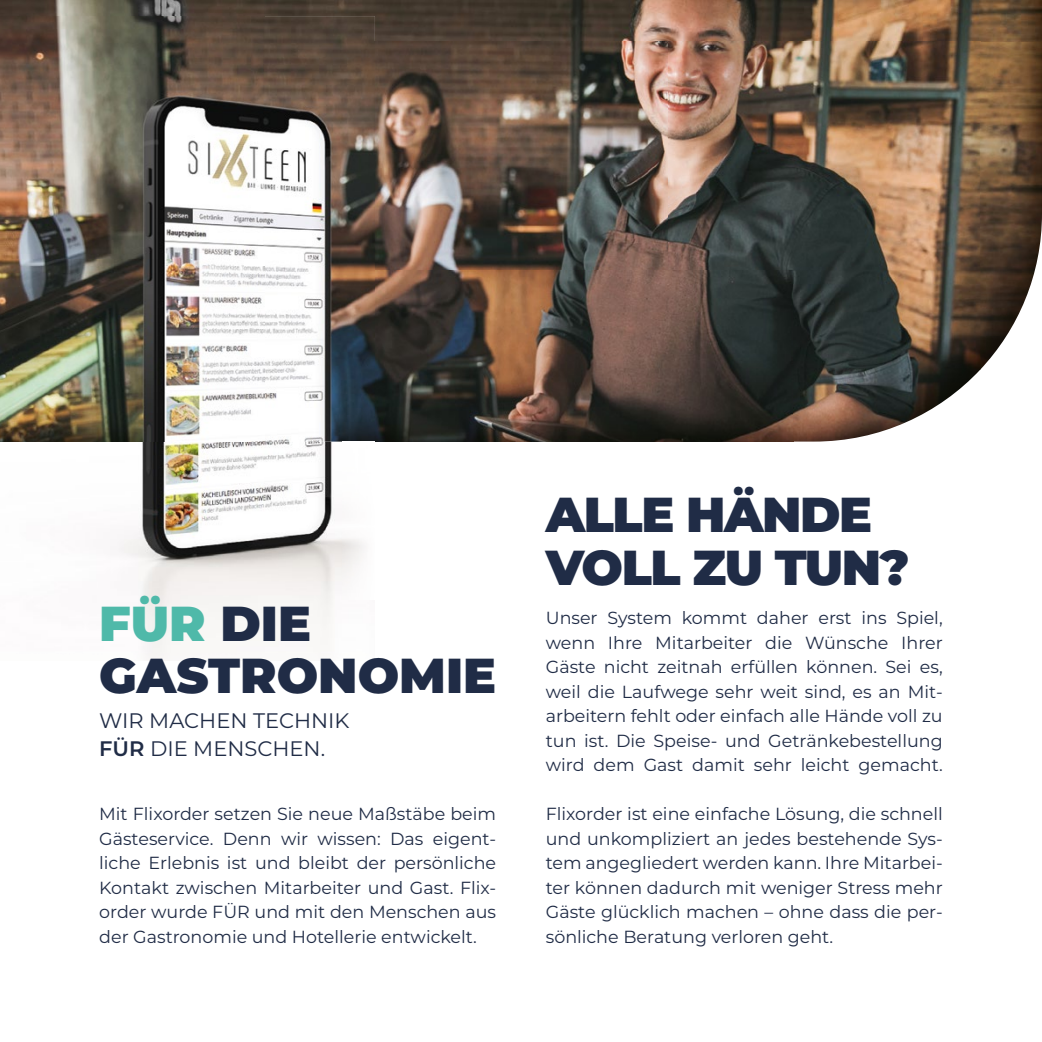
<style>
.page{position:relative;width:1042px;height:1042px;background:#fff}
.page>*{position:absolute;margin:0;border:0;box-sizing:border-box;transform-origin:0 0}
.t1{font:900 49px/52.5px "Montserrat";letter-spacing:-.03em;color:#202c46}
.t2{font:900 49px/52.5px "Montserrat";letter-spacing:-.01em;color:#202c46}
.t3{font:21px/28px "Montserrat";color:#202c46}
.t4{font:17.5px/24.5px "Montserrat";color:#202c46;text-align:justify}
.s1{color:#4fb9a9}
.s2{font-weight:600}
</style>
<div class="page">
<img style="left:0;top:0;width:1042px;height:42px">
<img style="left:375px;top:42px;width:605px;height:399px">
<img style="left:980px;top:42px;width:62px;height:328px">
<img style="left:0;top:16px;width:375px;height:638px">
<img style="left:342px;top:441px;width:33px;height:158px">
<h1 class="t2" style="left:99px;top:594px;width:398px"><span class="s1">FÜR</span> DIE<br>GASTRONOMIE</h1>
<p class="t3" style="left:99px;top:706px;width:252px">WIR MACHEN TECHNIK<br><span class="s2">FÜR</span> DIE MENSCHEN.</p>
<p class="t4" style="left:99px;top:801px;width:398px">Mit Flixorder setzen Sie neue Maßstäbe beim Gästeservice. Denn wir wissen: Das eigent&shy;liche Erlebnis ist und bleibt der persönliche Kontakt zwischen Mitarbeiter und Gast. Flix&shy;order wurde FÜR und mit den Menschen aus der Gastronomie und Hotellerie entwickelt.</p>
<h1 class="t1" style="left:546px;top:485px;width:365px">ALLE HÄNDE<br>VOLL ZU TUN?</h1>
<p class="t4" style="left:546px;top:605px;width:398px">Unser System kommt daher erst ins Spiel, wenn Ihre Mitarbeiter die Wünsche Ihrer Gäste nicht zeitnah erfüllen können. Sei es, weil die Laufwege sehr weit sind, es an Mit&shy;arbeitern fehlt oder einfach alle Hände voll zu tun ist. Die Speise- und Getränkebestellung wird dem Gast damit sehr leicht gemacht.</p>
<p class="t4" style="left:546px;top:801px;width:398px">Flixorder ist eine einfache Lösung, die schnell und unkompliziert an jedes bestehende Sys&shy;tem angegliedert werden kann. Ihre Mitarbei&shy;ter können dadurch mit weniger Stress mehr Gäste glücklich machen – ohne dass die per&shy;sönliche Beratung verloren geht.</p>
</div>
